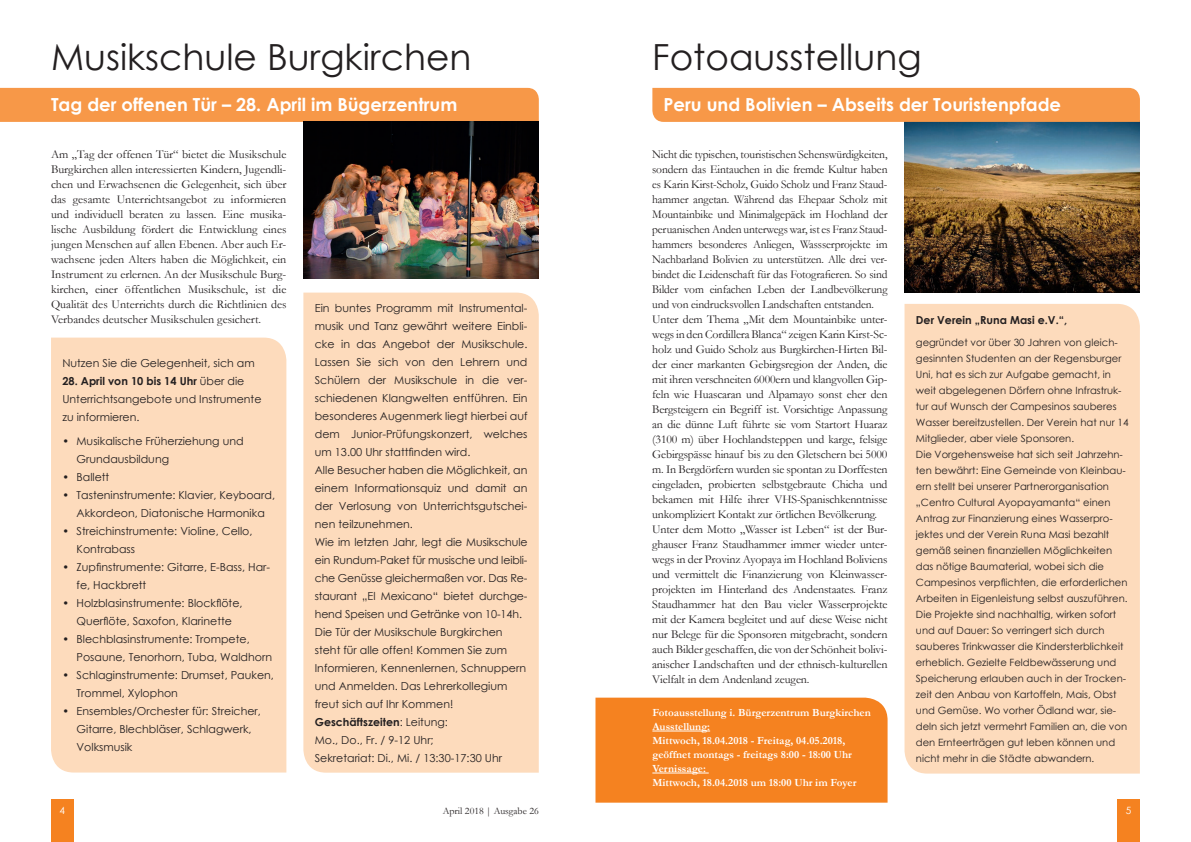
<style>
.page{position:relative;width:1191px;height:842px;background:#fff}
.page>*{position:absolute;margin:0;border:0;box-sizing:border-box;transform-origin:0 0}
.t1{font:36px "Century Gothic";color:#231f20}
.t2{font:700 18px "Century Gothic";color:#fff}
.t3{font:12px/15px "Garamond";letter-spacing:-.01em;color:#231f20;scale:.96 1}
.t4{font:12px/15px "Garamond";letter-spacing:-.01em;color:#231f20;text-align:justify}
.t5{font:11px/18px "Century Gothic";color:#231f20}
.t6{font:700 11px/14px "Garamond";color:#fff}
.t7{font:700 11px "Century Gothic";color:#231f20}
.t8{font:10px/16px "Century Gothic";color:#231f20}
.t9{font:10px "Garamond";color:#231f20}
.t10{font:10px "Century Gothic";color:#fff}
.s1{font-weight:700}
</style>
<div class="page">
<div style="left:51px;top:799px;width:23px;height:43px;background:#f58220"></div>
<div style="left:1117px;top:799px;width:23px;height:43px;background:#f58220"></div>
<img style="left:904px;top:122px;width:235px;height:171px">
<div style="left:0;top:88px;width:539px;height:34px;background:#f79848"></div>
<div style="left:51px;top:338px;width:235px;height:434px;background:#fddbbc"></div>
<div style="left:303px;top:293px;width:236px;height:480px;background:#fddbbc"></div>
<div style="left:904px;top:304px;width:235px;height:469px;background:#fddbbc"></div>
<img style="left:303px;top:122px;width:236px;height:157px">
<div style="left:652px;top:88px;width:488px;height:34px;background:#f79848"></div>
<div style="left:595px;top:698px;width:292px;height:105px;background:#f58220"></div>
<hr style="left:652px;top:731px;width:58px;height:1px;background:#fff">
<hr style="left:652px;top:773px;width:56px;height:1px;background:#fff">
<h1 class="t1" style="left:51px;top:31px;width:422px">Musikschule Burgkirchen</h1>
<h2 class="t2" style="left:51px;top:91px;width:408px">Tag der offenen Tür – 28. April im Bügerzentrum</h2>
<p class="t4" style="left:51px;top:146px;width:237px">Am „Tag der offenen Tür“ bietet die Musikschule Burgkirchen allen interessierten Kindern, Jugendli&shy;chen und Erwachsenen die Gelegenheit, sich über das gesamte Unterrichtsangebot zu informieren und individuell beraten zu lassen. Eine musika&shy;lische Ausbildung fördert die Entwicklung eines jungen Menschen auf allen Ebenen. Aber auch Er&shy;wachsene jeden Alters haben die Möglichkeit, ein Instrument zu erlernen. An der Musikschule Burg&shy;kirchen, einer öffentlichen Musikschule, ist die Qualität des Unterrichts durch die Richtlinien des Verbandes deutscher Musikschulen gesichert.</p>
<p class="t3" style="left:652px;top:146px;width:247px">Nicht die typischen, touristischen Sehenswürdigkeiten, sondern das Eintauchen in die fremde Kultur haben es Karin Kirst-Scholz, Guido Scholz und Franz Staud&shy;hammer angetan. Während das Ehepaar Scholz mit Mountainbike und Minimalgepäck im Hochland der peruanischen Anden unterwegs war, ist es Franz Staud&shy;hammers besonderes Anliegen, Wassserprojekte im Nachbarland Bolivien zu unterstützen. Alle drei ver&shy;bindet die Leidenschaft für das Fotografieren. So sind Bilder vom einfachen Leben der Landbevölkerung und von eindrucksvollen Landschaften entstanden.<br>Unter dem Thema „Mit dem Mountainbike unter&shy;wegs in den Cordillera Blanca“ zeigen Karin Kirst-Sc&shy;holz und Guido Scholz aus Burgkirchen-Hirten Bil&shy;der einer markanten Gebirgsregion der Anden, die mit ihren verschneiten 6000ern und klangvollen Gip&shy;feln wie Huascaran und Alpamayo sonst eher den Bergsteigern ein Begriff ist. Vorsichtige Anpassung an die dünne Luft führte sie vom Startort Huaraz (3100 m) über Hochlandsteppen und karge, felsige Gebirgspässe hinauf bis zu den Gletschern bei 5000 m. In Bergdörfern wurden sie spontan zu Dorffesten eingeladen, probierten selbstgebraute Chicha und bekamen mit Hilfe ihrer VHS-Spanischkenntnisse unkompliziert Kontakt zur örtlichen Bevölkerung.<br>Unter dem Motto „Wasser ist Leben“ ist der Bur&shy;ghauser Franz Staudhammer immer wieder unter&shy;wegs in der Provinz Ayopaya im Hochland Boliviens und vermittelt die Finanzierung von Kleinwasser&shy;projekten im Hinterland des Andenstaates. Franz Staudhammer hat den Bau vieler Wasserprojekte mit der Kamera begleitet und auf diese Weise nicht nur Belege für die Sponsoren mitgebracht, sondern auch Bilder geschaffen, die von der Schönheit bolivi&shy;anischer Landschaften und der ethnisch-kulturellen Vielfalt in dem Andenland zeugen.</p>
<h1 class="t1" style="left:652px;top:31px;width:271px">Fotoausstellung</h1>
<h2 class="t2" style="left:663px;top:91px;width:399px">Peru und Bolivien – Abseits der Touristenpfade</h2>
<p class="t5" style="left:315px;top:299px;width:214px">Ein buntes Programm mit Instrumental&shy;musik und Tanz gewährt weitere Einbli&shy;cke in das Angebot der Musikschule.<br>Lassen Sie sich von den Lehrern und Schülern der Musikschule in die ver&shy;schiedenen Klangwelten entführen. Ein besonderes Augenmerk liegt hierbei auf dem Junior-Prüfungskonzert, welches um 13.00 Uhr stattfinden wird.<br>Alle Besucher haben die Möglichkeit, an einem Informationsquiz und damit an der Verlosung von Unterrichtsgutschei&shy;nen teilzunehmen.<br>Wie im letzten Jahr, legt die Musikschule ein Rundum-Paket für musische und leibli&shy;che Genüsse gleichermaßen vor. Das Re&shy;staurant „El Mexicano“ bietet durchge&shy;hend Speisen und Getränke von 10-14h.<br>Die Tür der Musikschule Burgkirchen steht für alle offen! Kommen Sie zum Informieren, Kennenlernen, Schnuppern und Anmelden. Das Lehrerkollegium freut sich auf Ihr Kommen!<br><span class="s1">Geschäftszeiten</span>: Leitung:<br>Mo., Do., Fr. / 9-12 Uhr;<br>Sekretariat: Di., Mi. / 13:30-17:30 Uhr</p>
<p class="t7" style="left:916px;top:312px;width:153px">Der Verein „Runa Masi e.V.“,</p>
<p class="t8" style="left:916px;top:334px;width:214px">gegründet vor über 30 Jahren von gleich&shy;gesinnten Studenten an der Regensburger Uni, hat es sich zur Aufgabe gemacht, in weit abgelegenen Dörfern ohne Infrastruk&shy;tur auf Wunsch der Campesinos sauberes Wasser bereitzustellen. Der Verein hat nur 14<br>Mitglieder, aber viele Sponsoren.<br>Die Vorgehensweise hat sich seit Jahrzehn&shy;ten bewährt: Eine Gemeinde von Kleinbau&shy;ern stellt bei unserer Partnerorganisation „Centro Cultural Ayopayamanta“ einen Antrag zur Finanzierung eines Wasserpro&shy;jektes und der Verein Runa Masi bezahlt gemäß seinen finanziellen Möglichkeiten das nötige Baumaterial, wobei sich die Campesinos verpflichten, die erforderlichen Arbeiten in Eigenleistung selbst auszuführen.<br>Die Projekte sind nachhaltig, wirken sofort und auf Dauer: So verringert sich durch sauberes Trinkwasser die Kindersterblichkeit erheblich. Gezielte Feldbewässerung und Speicherung erlauben auch in der Trocken&shy;zeit den Anbau von Kartoffeln, Mais, Obst und Gemüse. Wo vorher Ödland war, sie&shy;deln sich jetzt vermehrt Familien an, die von den Ernteerträgen gut leben können und nicht mehr in die Städte abwandern.</p>
<p class="t5" style="left:62px;top:354px;width:194px">Nutzen Sie die Gelegenheit, sich am</p>
<p class="t5" style="left:62px;top:372px;width:201px"><span class="s1">28. April von 10 bis 14 Uhr</span> über die<br>Unterrichtsangebote und Instrumente zu informieren.</p>
<p class="t5" style="left:77px;top:432px;width:169px;text-indent:-14px">• Musikalische Früherziehung und<br>Grundausbildung</p>
<p class="t5" style="left:62px;top:468px;width:49px">• Ballett</p>
<p class="t5" style="left:62px;top:486px;width:214px;text-align:center">• Tasteninstrumente: Klavier, Keyboard,<br>Akkordeon, Diatonische Harmonika</p>
<p class="t5" style="left:77px;top:522px;width:177px;text-indent:-14px">• Streichinstrumente: Violine, Cello,<br>Kontrabass</p>
<p class="t5" style="left:77px;top:558px;width:195px;text-indent:-14px">• Zupfinstrumente: Gitarre, E-Bass, Har&shy;fe, Hackbrett</p>
<p class="t5" style="left:62px;top:594px;width:182px;text-align:center">• Holzblasinstrumente: Blockflöte,<br>Querflöte, Saxofon, Klarinette</p>
<p class="t5" style="left:77px;top:630px;width:197px;text-indent:-14px">• Blechblasinstrumente: Trompete,<br>Posaune, Tenorhorn, Tuba, Waldhorn</p>
<p class="t5" style="left:77px;top:666px;width:199px;text-indent:-14px">• Schlaginstrumente: Drumset, Pauken,<br>Trommel, Xylophon</p>
<p class="t5" style="left:77px;top:702px;width:186px;text-indent:-14px">• Ensembles/Orchester für: Streicher,<br>Gitarre, Blechbläser, Schlagwerk,<br>Volksmusik</p>
<p class="t6" style="left:652px;top:706px;width:220px">Fotoausstellung i. Bürgerzentrum Burgkirchen Ausstellung:<br>Mittwoch, 18.04.2018 - Freitag, 04.05.2018, geöffnet montags - freitags 8:00 - 18:00 Uhr Vernissage:<br>Mittwoch, 18.04.2018 um 18:00 Uhr im Foyer</p>
<p class="t10" style="left:60px;top:803px;width:7px">4</p>
<p class="t9" style="left:443px;top:804px;width:98px">April 2018 | Ausgabe 26</p>
<p class="t10" style="left:1125px;top:803px;width:7px">5</p>
</div>
